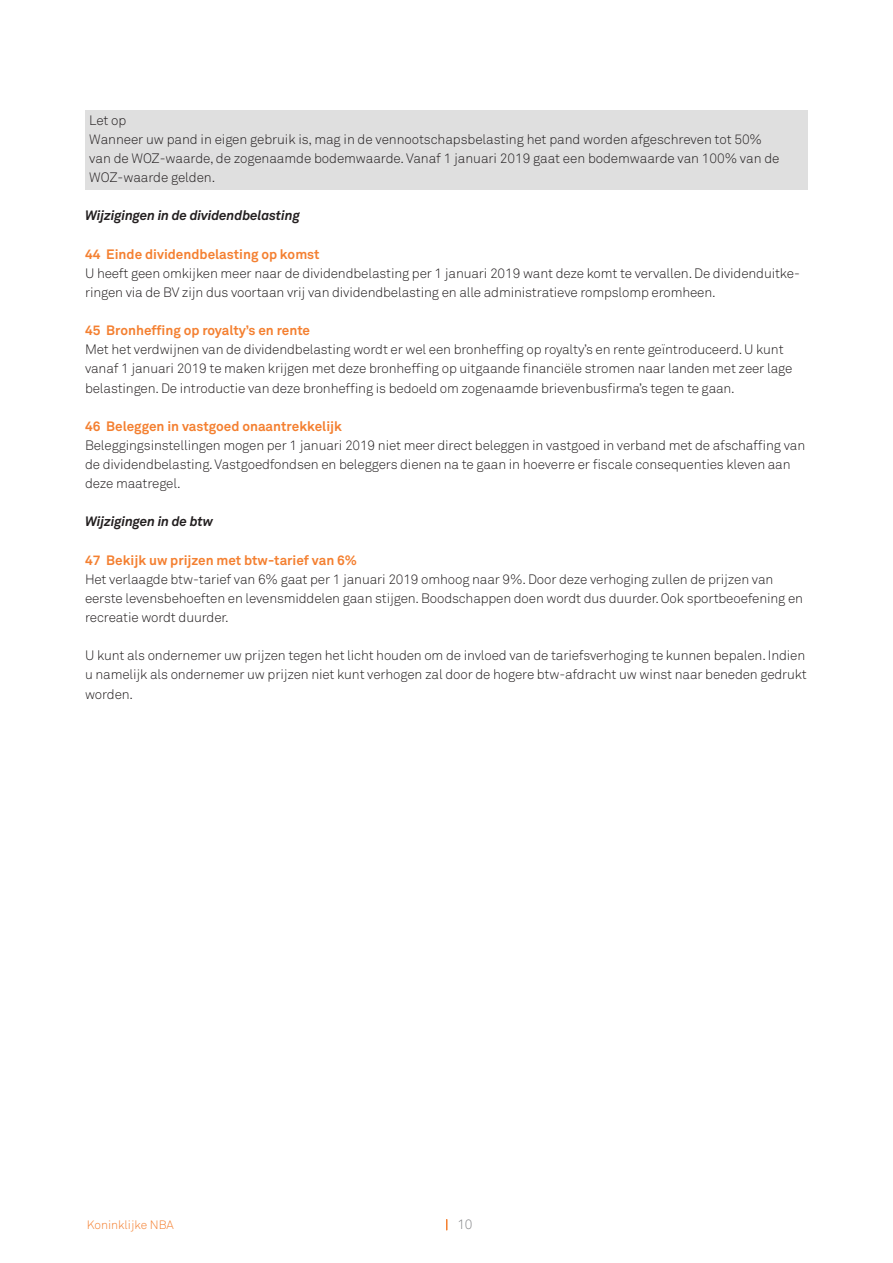
<style>
.page{position:relative;width:893px;height:1263px;background:#fff}
.page>*{position:absolute;margin:0;border:0;box-sizing:border-box;transform-origin:0 0}
.Bodytekst{font:300 13.5px/19.2px "Akkurat";letter-spacing:-.01em;color:#231f20}
.Bodytekst_Alinea-arc{font:300 13.5px/19.2px "Akkurat";letter-spacing:-.005em;color:#231f20}
.t1{font:700 13.5px "Akkurat";color:#f48031}
.Bodytekst-2{font:italic 700 13.5px "Akkurat";letter-spacing:-.01em;color:#231f20}
.t2{font:300 13.5px "Akkurat";color:#838487}
.t3{font:300 12px "Akkurat";color:#f48031}
</style>
<div class="page">
<div style="left:85px;top:110px;width:723px;height:22px;background:#dfdfdf"></div>
<div style="left:85px;top:129px;width:723px;height:60px;background:#dfdfdf"></div>
<p class="Bodytekst_Alinea-arc" style="left:89px;top:111px;width:39px">Let op</p>
<p class="Bodytekst_Alinea-arc" style="left:89px;top:130px;width:692px">Wanneer uw pand in eigen gebruik is, mag in de vennootschapsbelasting het pand worden afgeschreven tot 50% van de WOZ-waarde, de zogenaamde bodemwaarde. Vanaf 1 januari 2019 gaat een bodemwaarde van 100% van de<br>WOZ-waarde gelden.</p>
<p class="Bodytekst-2" style="left:85px;top:207px;width:216px">Wijzigingen in de dividendbelasting</p>
<p class="t1" style="left:85px;top:245px;width:236px">44 Einde dividendbelasting op komst</p>
<p class="Bodytekst" style="left:85px;top:264px;width:716px">U heeft geen omkijken meer naar de dividendbelasting per 1 januari 2019 want deze komt te vervallen. De dividenduitke&shy;ringen via de BV zijn dus voortaan vrij van dividendbelasting en alle administratieve rompslomp eromheen.</p>
<p class="t1" style="left:85px;top:322px;width:227px">45 Bronheffing op royalty’s en rente</p>
<p class="Bodytekst" style="left:85px;top:340px;width:709px">Met het verdwijnen van de dividendbelasting wordt er wel een bronheffing op royalty’s en rente geïntroduceerd. U kunt vanaf 1 januari 2019 te maken krijgen met deze bronheffing op uitgaande financiële stromen naar landen met zeer lage belastingen. De introductie van deze bronheffing is bedoeld om zogenaamde brievenbusfirma’s tegen te gaan.</p>
<p class="t1" style="left:85px;top:417px;width:258px">46 Beleggen in vastgoed onaantrekkelijk</p>
<p class="Bodytekst" style="left:85px;top:436px;width:722px">Beleggingsinstellingen mogen per 1 januari 2019 niet meer direct beleggen in vastgoed in verband met de afschaffing van de dividendbelasting. Vastgoedfondsen en beleggers dienen na te gaan in hoeverre er fiscale consequenties kleven aan deze maatregel.</p>
<p class="Bodytekst-2" style="left:85px;top:513px;width:130px">Wijzigingen in de btw</p>
<p class="t1" style="left:85px;top:551px;width:274px">47 Bekijk uw prijzen met btw-tarief van 6%</p>
<p class="Bodytekst" style="left:85px;top:570px;width:719px">Het verlaagde btw-tarief van 6% gaat per 1 januari 2019 omhoog naar 9%. Door deze verhoging zullen de prijzen van eerste levensbehoeften en levensmiddelen gaan stijgen. Boodschappen doen wordt dus duurder. Ook sportbeoefening en recreatie wordt duurder.</p>
<p class="Bodytekst" style="left:85px;top:646px;width:723px">U kunt als ondernemer uw prijzen tegen het licht houden om de invloed van de tariefsverhoging te kunnen bepalen. Indien u namelijk als ondernemer uw prijzen niet kunt verhogen zal door de hogere btw-afdracht uw winst naar beneden gedrukt worden.</p>
<p class="t3" style="left:87px;top:1217px;width:89px">Koninklijke NBA</p>
<p class="t2" style="left:457px;top:1216px;width:17px">10</p>
</div>
